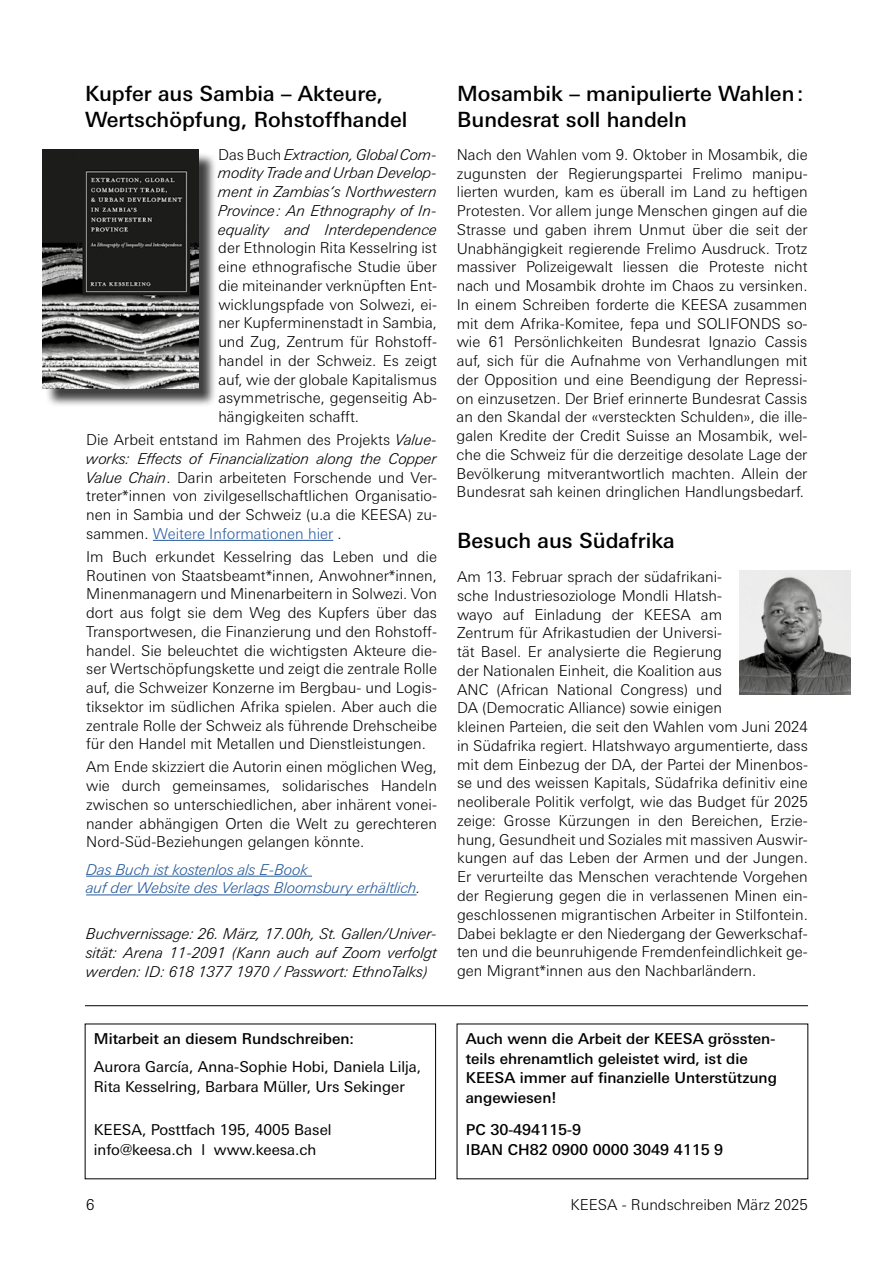
<style>
.page{position:relative;width:893px;height:1263px;background:#fff}
.page>*{position:absolute;margin:0;border:0;box-sizing:border-box;transform-origin:0 0}
.t1{font:500 21px/25.5px "Linotype Univers Basic";color:#000}
.t2{font:300 15px/18.8px "Linotype Univers Basic";color:#000;text-align:justify}
.t3{font:italic 300 15px/18.8px "Linotype Univers Basic";color:#000;text-align:justify}
.t4{font:500 15px/19.5px "Linotype Univers Basic";color:#000}
.t5{font:15px/19.5px "Linotype Univers Basic";color:#000}
.t6{font:italic 300 15px/18.8px "Linotype Univers Basic";color:#275b9b}
.s1{font-style:normal}
.s2{font-style:italic}
.s3{color:#275b9b}
.s4{color:#000}
</style>
<div class="page">
<hr style="left:85px;top:1005px;width:723px;height:1px;background:#000">
<hr style="left:153px;top:540px;width:180px;height:1px;background:#275b9b">
<hr style="left:86px;top:876px;width:226px;height:1px;background:#275b9b">
<hr style="left:86px;top:894px;width:331px;height:1px;background:#275b9b">
<div style="left:45px;top:152px;width:172px;height:256px;background:#000;opacity:.75"></div>
<img style="left:43px;top:150px;width:155px;height:239px">
<img style="left:739px;top:570px;width:111px;height:124px">
<h1 class="t1" style="left:85px;top:81px;width:324px">Kupfer aus Sambia – Akteure,<br>Wertschöpfung, Rohstoffhandel</h1>
<p class="t3" style="left:218px;top:145px;width:220px"><span class="s1">Das Buch</span> Extraction, Global Com&shy;modity Trade and Urban Develop&shy;ment in Zambias‘s Northwestern Province: An Ethnography of In&shy;equality and Interdependence</p>
<p class="t2" style="left:218px;top:238px;width:220px">der Ethnologin Rita Kesselring ist eine ethnografische Studie über die miteinander verknüpften Ent&shy;wicklungspfade von Solwezi, ei&shy;ner Kupferminenstadt in Sambia, und Zug, Zentrum für Rohstoff&shy;handel in der Schweiz. Es zeigt auf, wie der globale Kapitalismus asymmetrische, gegenseitig Ab&shy;hängigkeiten schafft.</p>
<p class="t2" style="left:86px;top:430px;width:352px">Die Arbeit entstand im Rahmen des Projekts <span class="s2">Value&shy;works: Effects of Financialization along the Copper Value Chain</span>. Darin arbeiteten Forschende und Ver&shy;treter*innen von zivilgesellschaftlichen Organisatio&shy;nen in Sambia und der Schweiz (u.a die KEESA) zu&shy;sammen. <span class="s3">Weitere Informationen hier</span> .</p>
<p class="t2" style="left:86px;top:547px;width:352px">Im Buch erkundet Kesselring das Leben und die Routinen von Staatsbeamt*innen, Anwohner*innen, Minenmanagern und Minenarbeitern in Solwezi. Von dort aus folgt sie dem Weg des Kupfers über das Transportwesen, die Finanzierung und den Rohstoff&shy;handel. Sie beleuchtet die wichtigsten Akteure die&shy;ser Wertschöpfungskette und zeigt die zentrale Rolle auf, die Schweizer Konzerne im Bergbau- und Logis&shy;tiksektor im südlichen Afrika spielen. Aber auch die zentrale Rolle der Schweiz als führende Drehscheibe für den Handel mit Metallen und Dienstleistungen.</p>
<p class="t2" style="left:86px;top:757px;width:352px">Am Ende skizziert die Autorin einen möglichen Weg, wie durch gemeinsames, solidarisches Handeln zwischen so unterschiedlichen, aber inhärent vonei&shy;nander abhängigen Orten die Welt zu gerechteren Nord-Süd-Beziehungen gelangen könnte.</p>
<p class="t6" style="left:86px;top:860px;width:336px">Das Buch ist kostenlos als E-Book<br>auf der Website des Verlags Bloomsbury erhältlich<span class="s4">.</span></p>
<p class="t3" style="left:86px;top:924px;width:352px">Buchvernissage: 26. März, 17.00h, St. Gallen/Univer&shy;sität: Arena 11-2091 (Kann auch auf Zoom verfolgt werden: ID: 618 1377 1970 / Passwort: EthnoTalks)</p>
<h1 class="t1" style="left:457px;top:81px;width:348px">Mosambik – manipulierte Wahlen:<br>Bundesrat soll handeln</h1>
<p class="t2" style="left:457px;top:145px;width:353px">Nach den Wahlen vom 9. Oktober in Mosambik, die zugunsten der Regierungspartei Frelimo manipu&shy;lierten wurden, kam es überall im Land zu heftigen Protesten. Vor allem junge Menschen gingen auf die Strasse und gaben ihrem Unmut über die seit der Unabhängigkeit regierende Frelimo Ausdruck. Trotz massiver Polizeigewalt liessen die Proteste nicht nach und Mosambik drohte im Chaos zu versinken.<br>In einem Schreiben forderte die KEESA zusammen mit dem Afrika-Komitee, fepa und SOLIFONDS so&shy;wie 61 Persönlichkeiten Bundesrat Ignazio Cassis auf, sich für die Aufnahme von Verhandlungen mit der Opposition und eine Beendigung der Repressi&shy;on einzusetzen. Der Brief erinnerte Bundesrat Cassis an den Skandal der «versteckten Schulden», die ille&shy;galen Kredite der Credit Suisse an Mosambik, wel&shy;che die Schweiz für die derzeitige desolate Lage der Bevölkerung mitverantwortlich machten. Allein der Bundesrat sah keinen dringlichen Handlungsbedarf.</p>
<h1 class="t1" style="left:457px;top:528px;width:219px">Besuch aus Südafrika</h1>
<p class="t2" style="left:457px;top:567px;width:352px;text-align:left">Am 13. Februar sprach der südafrikani-<br>sche Industriesoziologe Mondli Hlatsh-<br>wayo auf Einladung der KEESA am<br>Zentrum für Afrikastudien der Universi-<br>tät Basel. Er analysierte die Regierung<br>der Nationalen Einheit, die Koalition aus<br>ANC (African National Congress) und<br>DA (Democratic Alliance) sowie einigen<br>kleinen Parteien, die seit den Wahlen vom Juni 2024 in Südafrika regiert. Hlatshwayo argumentierte, dass mit dem Einbezug der DA, der Partei der Minenbos&shy;se und des weissen Kapitals, Südafrika definitiv eine neoliberale Politik verfolgt, wie das Budget für 2025 zeige: Grosse Kürzungen in den Bereichen, Erzie&shy;hung, Gesundheit und Soziales mit massiven Auswir&shy;kungen auf das Leben der Armen und der Jungen.<br>Er verurteilte das Menschen verachtende Vorgehen der Regierung gegen die in verlassenen Minen ein&shy;geschlossenen migrantischen Arbeiter in Stilfontein.<br>Dabei beklagte er den Niedergang der Gewerkschaf&shy;ten und die beunruhigende Fremdenfeindlichkeit ge&shy;gen Migrant*innen aus den Nachbarländern.</p>
<p class="t4" style="left:94px;top:1029px;width:262px">Mitarbeit an diesem Rundschreiben:</p>
<p class="t5" style="left:94px;top:1057px;width:329px">Aurora García, Anna-Sophie Hobi, Daniela Lilja,<br>Rita Kesselring, Barbara Müller, Urs Sekinger</p>
<p class="t5" style="left:94px;top:1120px;width:239px">KEESA, Posttfach 195, 4005 Basel info@keesa.ch l www.keesa.ch</p>
<p class="t4" style="left:466px;top:1029px;width:313px">Auch wenn die Arbeit der KEESA grössten&shy;teils ehrenamtlich geleistet wird, ist die KEESA immer auf finanzielle Unterstützung angewiesen!</p>
<p class="t4" style="left:466px;top:1120px;width:259px">PC 30-494115-9<br>IBAN CH82 0900 0000 3049 4115 9</p>
<p class="t2" style="left:86px;top:1195px;width:10px">6</p>
<p class="t2" style="left:570px;top:1195px;width:239px">KEESA - Rundschreiben März 2025</p>
</div>
